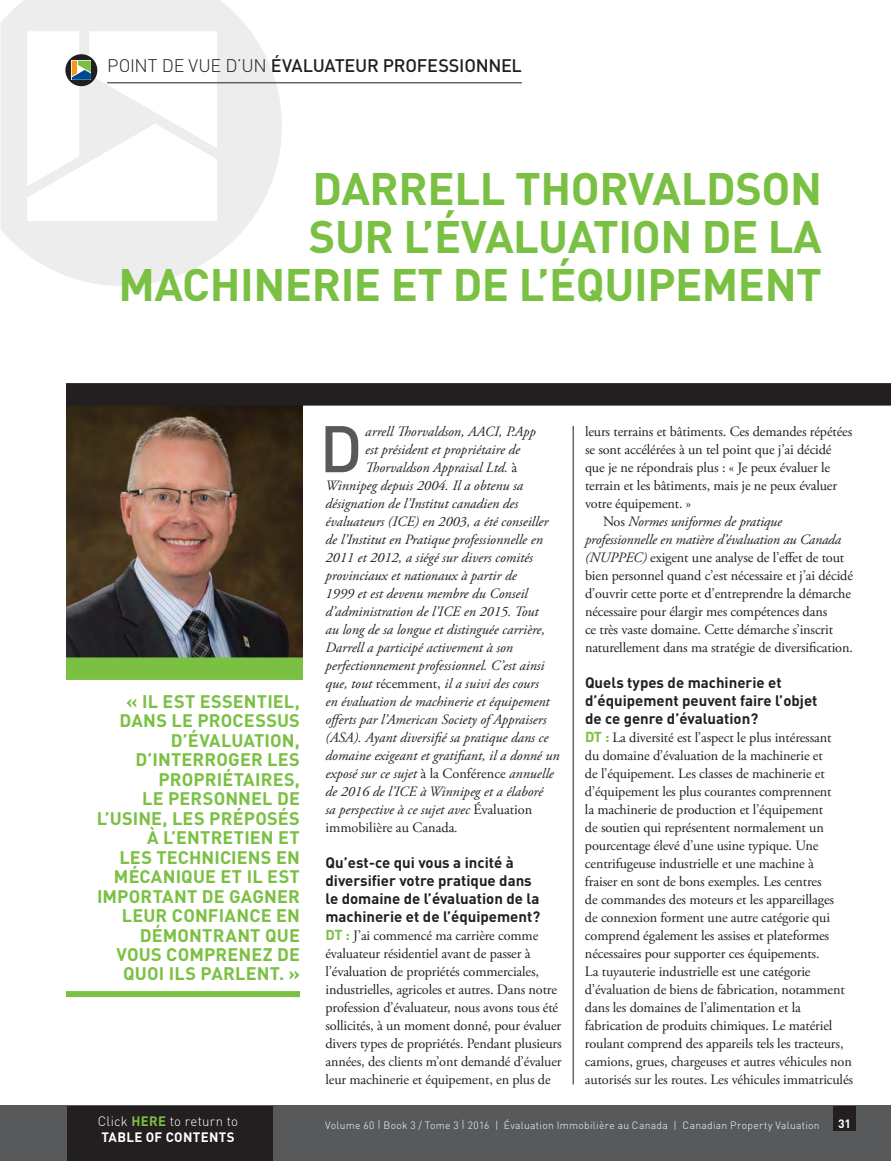
<style>
.page{position:relative;width:891px;height:1161px;background:#fff}
.page>*{position:absolute;margin:0;border:0;box-sizing:border-box;transform-origin:0 0}
.BT{font:500 64.8px "DIN";color:#57595b}
.Main_Headline{font:700 45px/48px "DIN";letter-spacing:-.01em;color:#7ac042;text-align:right}
.Call_Out{font:700 18px/19.5px "DIN";letter-spacing:.01em;color:#7ac042;text-align:right}
.TOC_-_Departments{font:500 18px "DIN";letter-spacing:-.015em;color:#231f20}
.Sub-Head{font:700 15px/18px "DIN";color:#231f20}
.BT_1{font:14.25px/18px "Adobe Garamond Pro";letter-spacing:-.01em;color:#231f20}
.BT-2{font:italic 14.25px "Adobe Garamond Pro";color:#231f20}
.BT-3{font:14.25px/18px "Adobe Garamond Pro";letter-spacing:-.01em;color:#231f20}
.t1{font:300 13.5px "DIN";letter-spacing:.015em;color:#fff}
.t2{font:700 13.5px "DIN";letter-spacing:.025em;color:#fff}
.t3{font:700 12px "DIN";color:#fff}
.t4{font:300 10.5px "DIN";letter-spacing:.03em;color:#fff}
.s1{font-weight:300}
.s2{font-style:normal}
.s3{font-style:italic}
.s4{font-family:"DIN";font-weight:700;color:#7ac042}
.s5{font-family:"DIN Bold Alternate";font-weight:400;color:#7ac042}
</style>
<div class="page">
<svg style="left:1px;top:0;width:281px;height:286px;fill:#f4f4f4"></svg>
<svg style="left:65px;top:54px;width:32px;height:32px"></svg>
<svg style="left:72px;top:61px;width:19px;height:19px"></svg>
<hr style="left:107px;top:82px;width:415px;height:1px;background:#231f20">
<img style="left:66px;top:406px;width:237px;height:251px">
<div style="left:66px;top:657px;width:237px;height:23px;background:#7ac042"></div>
<div style="left:66px;top:991px;width:234px;height:6px;background:#7ac042"></div>
<hr style="left:573px;top:426px;width:1px;height:658px;background:#231f20">
<div style="left:0;top:1106px;width:891px;height:55px;background:#57595b"></div>
<div style="left:833px;top:1107px;width:23px;height:24px;background:#231f20"></div>
<div style="left:67px;top:1107px;width:205px;height:54px;background:#231f20"></div>
<div style="left:66px;top:383px;width:825px;height:23px;background:#231f20"></div>
<p class="TOC_-_Departments" style="left:107px;top:54px;width:416px"><span class="s1">POINT DE VUE D’UN</span> ÉVALUATEUR PROFESSIONNEL</p>
<p class="Main_Headline" style="left:313px;top:163px;width:511px">DARRELL THORVALDSON</p>
<p class="Main_Headline" style="left:118px;top:211px;width:705px">SUR L’ÉVALUATION DE LA<br>MACHINERIE ET DE L’ÉQUIPEMENT</p>
<p class="Call_Out" style="left:97px;top:691px;width:205px">« IL EST ESSENTIEL,<br>DANS LE PROCESSUS<br>D’ÉVALUATION,<br>D’INTERROGER LES<br>PROPRIÉTAIRES,<br>LE PERSONNEL DE<br>L’USINE, LES PRÉPOSÉS<br>À L’ENTRETIEN ET<br>LES TECHNICIENS EN<br>MÉCANIQUE ET IL EST<br>IMPORTANT DE GAGNER<br>LEUR CONFIANCE EN<br>DÉMONTRANT QUE<br>VOUS COMPRENEZ DE<br>QUOI ILS PARLENT. »</p>
<p class="BT" style="left:319px;top:407px;width:45px">D</p>
<p class="BT-2" style="left:365px;top:423px;width:172px">arrell Thorvaldson, AACI, P.App</p>
<p class="BT-2" style="left:365px;top:441px;width:156px">est président et propriétaire de</p>
<p class="BT-2" style="left:365px;top:459px;width:154px">Thorvaldson Appraisal Ltd. <span class="s2">à</span></p>
<p class="BT-2" style="left:325px;top:477px;width:199px">Winnipeg depuis 2004. Il a obtenu sa</p>
<p class="BT-2" style="left:325px;top:495px;width:194px">désignation de l’Institut canadien des</p>
<p class="BT-2" style="left:325px;top:513px;width:224px">évaluateurs (ICE) en 2003, a été conseiller</p>
<p class="BT-2" style="left:325px;top:531px;width:219px">de l’Institut en Pratique professionnelle en</p>
<p class="BT-2" style="left:325px;top:549px;width:209px">2011 et 2012, a siégé sur divers comités</p>
<p class="BT-2" style="left:325px;top:567px;width:193px">provinciaux et nationaux à partir de</p>
<p class="BT-2" style="left:325px;top:585px;width:204px">1999 et est devenu membre du Conseil</p>
<p class="BT-2" style="left:325px;top:603px;width:215px">d’administration de l’ICE en 2015. Tout</p>
<p class="BT-2" style="left:325px;top:621px;width:221px">au long de sa longue et distinguée carrière,</p>
<p class="BT-2" style="left:325px;top:639px;width:189px">Darrell a participé activement à son</p>
<p class="BT-2" style="left:325px;top:657px;width:221px">perfectionnement professionnel. C’est ainsi</p>
<p class="BT-2" style="left:325px;top:675px;width:215px">que, tout <span class="s2">récemment,</span> il a suivi des cours</p>
<p class="BT-2" style="left:325px;top:693px;width:226px">en évaluation de machinerie et équipement</p>
<p class="BT-2" style="left:325px;top:711px;width:222px">offerts par l’American Society of Appraisers</p>
<p class="BT-2" style="left:325px;top:729px;width:224px">(ASA). Ayant diversifié sa pratique dans ce</p>
<p class="BT-2" style="left:325px;top:747px;width:236px">domaine exigeant et gratifiant, il a donné un</p>
<p class="BT-2" style="left:325px;top:765px;width:230px">exposé sur ce sujet <span class="s2">à la Conférence</span> annuelle</p>
<p class="BT-2" style="left:325px;top:783px;width:219px">de 2016 de l’ICE à Winnipeg et a élaboré</p>
<p class="BT-2" style="left:325px;top:801px;width:208px">sa perspective à ce sujet avec <span class="s2">Évaluation</span></p>
<p class="BT-3" style="left:325px;top:819px;width:134px">immobilière au Canada<span class="s3">.</span></p>
<p class="Sub-Head" style="left:326px;top:853px;width:216px">Qu’est-ce qui vous a incité à diversifier votre pratique dans le domaine de l’évaluation de la machinerie et de l’équipement?</p>
<p class="BT_1" style="left:325px;top:927px;width:238px"><span class="s4">DT :</span> J’ai commencé ma carrière comme évaluateur résidentiel avant de passer à l’évaluation de propriétés commerciales, industrielles, agricoles et autres. Dans notre profession d’évaluateur, nous avons tous été sollicités, à un moment donné, pour évaluer divers types de propriétés. Pendant plusieurs années, des clients m’ont demandé d’évaluer leur machinerie et équipement, en plus de</p>
<p class="BT_1" style="left:585px;top:423px;width:269px">leurs terrains et bâtiments. Ces demandes répétées se sont accélérées à un tel point que j’ai décidé que je ne répondrais plus : « Je peux évaluer le terrain et les bâtiments, mais je ne peux évaluer votre équipement. »</p>
<p class="BT-3" style="left:585px;top:513px;width:269px;text-indent:18px">Nos <span class="s3">Normes uniformes de pratique professionnelle en matière d’évaluation au Canada (NUPPEC)</span> exigent une analyse de l’effet de tout bien personnel quand c’est nécessaire et j’ai décidé d’ouvrir cette porte et d’entreprendre la démarche nécessaire pour élargir mes compétences dans<br>ce très vaste domaine. Cette démarche s’inscrit naturellement dans ma stratégie de diversification.</p>
<p class="Sub-Head" style="left:585px;top:673px;width:234px">Quels types de machinerie et d’équipement peuvent faire l’objet de ce genre d’évaluation?</p>
<p class="BT_1" style="left:585px;top:729px;width:270px"><span class="s4">DT :</span> La diversité est l’aspect le plus intéressant<br>du domaine d’évaluation de la machinerie et<br>de l’équipement. Les classes de machinerie et d’équipement les plus courantes comprennent<br>la machinerie de production et l’équipement<br>de soutien qui représentent normalement un pourcentage élevé d’une usine typique. Une centrifugeuse industrielle et une machine à<br>fraiser en sont de bons exemples. Les centres<br>de commandes des moteurs et les appareillages<br>de connexion forment une autre catégorie qui comprend également les assises et plateformes nécessaires pour supporter ces équipements.<br>La tuyauterie industrielle est une catégorie d’évaluation de biens de fabrication, notamment dans les domaines de l’alimentation et la fabrication de produits chimiques. Le matériel roulant comprend des appareils tels les tracteurs, camions, grues, chargeuses et autres véhicules non autorisés sur les routes. Les véhicules immatriculés</p>
<p class="t1" style="left:98px;top:1113px;width:142px">Click <span class="s5">HERE</span> to return to</p>
<p class="t4" style="left:325px;top:1119px;width:496px">Volume 60 | Book 3 / Tome 3 | 2016 | Évaluation Immobilière au Canada | Canadian Property Valuation</p>
<p class="t3" style="left:838px;top:1116px;width:14px">31</p>
<p class="t2" style="left:101px;top:1129px;width:135px">TABLE OF CONTENTS</p>
</div>
